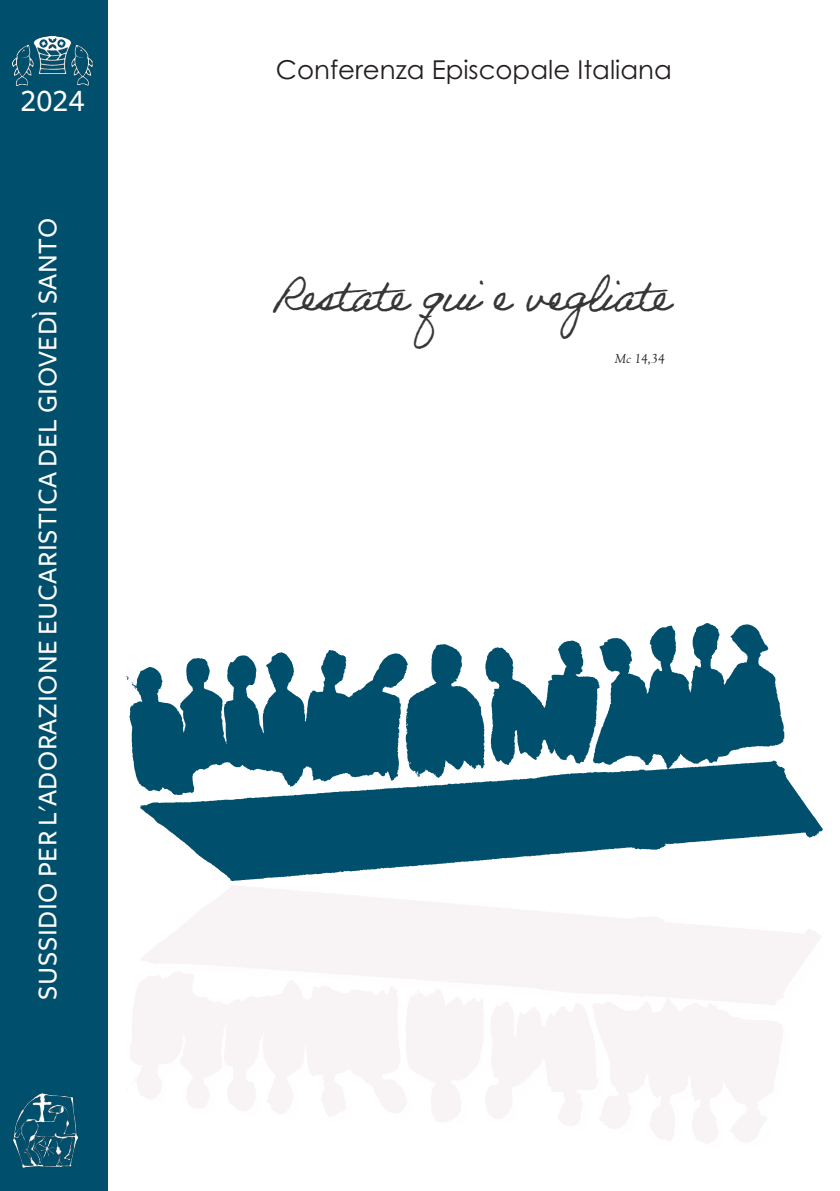
<style>
.page{position:relative;width:840px;height:1191px;background:#fff}
.page>*{position:absolute;margin:0;border:0;box-sizing:border-box;transform-origin:0 0}
.Titolone_copertina{font:italic 48px "Adobe Handwriting Ernie";color:#363636}
.Titolone{font:32px "Freight Sans Medium SC";color:#fff}
.Titolone-2{font:28px "Freight Sans Medium SC";letter-spacing:.02em;color:#fff}
.t1{font:26px "Century Gothic Pro";color:#231f20}
.No_Spacing{font:13.6px "Goudy Old Sty";color:#231f20}
.s1{font-family:"Goudy Old Style T";font-style:italic}
</style>
<div class="page">
<div style="left:0;top:0;width:108px;height:1191px;background:#004f6c"></div>
<img style="left:13px;top:36px;width:79px;height:49px">
<img style="left:127px;top:623px;width:694px;height:258px">
<img style="left:14px;top:1093px;width:63px;height:74px">
<p class="Titolone" style="left:20px;top:83px;width:66px">2024</p>
<p class="Titolone-2" style="left:32px;top:999px;width:783px;rotate:-90deg">SUSSIDIO PER L'ADORAZIONE EUCARISTICA DEL GIOVEDÌ SANTO</p>
<p class="t1" style="left:276px;top:54px;width:397px">Conferenza Episcopale Italiana</p>
<p class="Titolone_copertina" style="left:273px;top:266px;width:419px">R estatequi evegliate</p>
<p class="No_Spacing" style="left:614px;top:350px;width:53px"><span class="s1">Mc</span> 14,34</p>
</div>
